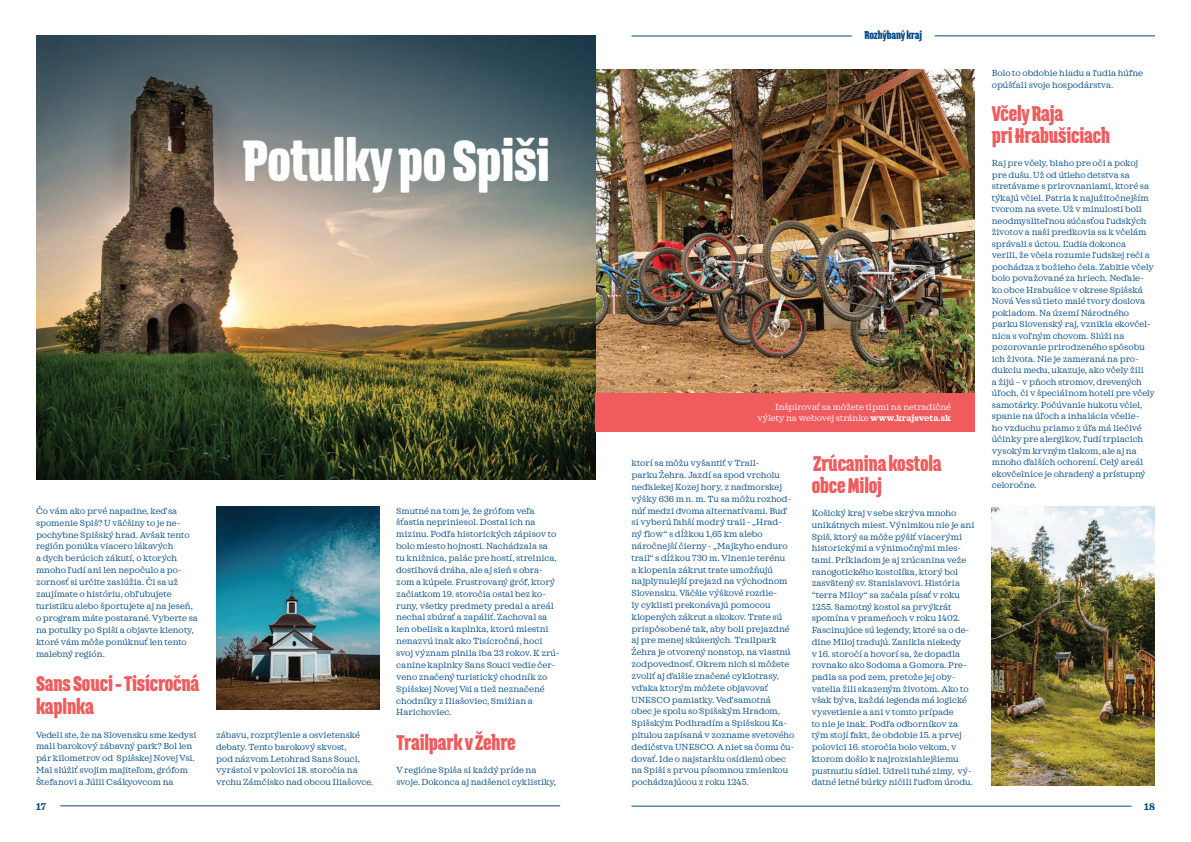
<style>
.page{position:relative;width:1191px;height:842px;background:#fff}
.page>*{position:absolute;margin:0;border:0;box-sizing:border-box;transform-origin:0 0}
.t1{font:900 51.2px "Triump";letter-spacing:-.01em;color:#fff;scale:.8 1}
.t2{font:900 18.8px/22.2px "Triump";letter-spacing:-.01em;color:#f05c5e;scale:.8 1}
.t3{font:900 10px "Triump";letter-spacing:-.01em;color:#004b87;scale:.8 1}
.t4{font:700 10px "Sagona";color:#004b87}
.t5{font:9px/11.9px "Sagona";color:#004b87}
.t6{font:9px/11px "Sagona";color:#fff;text-align:right}
.s1{font-weight:700}
</style>
<div class="page">
<img style="left:595px;top:69px;width:379px;height:324px">
<hr style="left:631px;top:806px;width:500px;height:1px;background:#004b87">
<hr style="left:60px;top:806px;width:500px;height:1px;background:#004b87">
<hr style="left:631px;top:36px;width:221px;height:1px;background:#004b87">
<hr style="left:934px;top:36px;width:221px;height:1px;background:#004b87">
<img style="left:36px;top:36px;width:559px;height:443px">
<div style="left:595px;top:393px;width:379px;height:39px;background:#f05c5e"></div>
<img style="left:991px;top:506px;width:164px;height:279px">
<img style="left:216px;top:506px;width:163px;height:203px">
<h1 class="t1" style="left:243px;top:124px;width:385px">Potulky po Spiši</h1>
<p class="t5" style="left:36px;top:505px;width:163px">Čo vám ako prvé napadne, keď sa spomenie Spiš? U väčšiny to je ne&shy;pochybne Spišský hrad. Avšak tento región ponúka viacero lákavých<br>a dych berúcich zákutí, o ktorých mnoho ľ udí ani len nepočulo a po&shy;zornosť si určite zaslúžia. Či sa už zaujímate o históriu, obľ ubujete turistiku alebo športujete aj na jeseň, o program máte postarané. Vyberte sa na potulky po Spiši a objavte klenoty, ktoré vám môže ponúknuť len tento malebný región.</p>
<h2 class="t2" style="left:36px;top:672px;width:206px">Sans Souci – Tisícročná kaplnka</h2>
<p class="t5" style="left:36px;top:729px;width:162px">Vedeli ste, že na Slovensku sme kedysi mali barokový zábavný park? Bol len pár kilometrov od Spišskej Novej Vsi.<br>Mal slúžiť svojim majiteľom, grófom Štefanovi a Júlii Csákyovcom na</p>
<p class="t5" style="left:216px;top:729px;width:158px">zábavu, rozptýlenie a osvietenské debaty. Tento barokový skvost,<br>pod názvom Letohrad Sans Souci, vyrástol v polovici 18. storočia na vrchu Zámčisko nad obcou Iliašovce.</p>
<p class="t5" style="left:396px;top:505px;width:165px">Smutné na tom je, že grófom veľa šťastia nepriniesol. Dostal ich na mizinu. Podľa historických zápisov to bolo miesto hojnosti. Nachádzala sa<br>tu knižnica, palác pre hostí, strelnica, dostihová dráha, ale aj sieň s obra&shy;zom a kúpele. Frustrovaný gróf, ktorý začiatkom 19. storočia ostal bez ko&shy;runy, všetky predmety predal a areál nechal zbúrať a zapáliť. Zachoval sa len obelisk a kaplnka, ktorú miestni nenazvú inak ako Tisícročná, hoci svoj význam plnila iba 23 rokov. K zrú&shy;canine kaplnky Sans Souci vedie čer&shy;veno značený turistický chodník zo Spišskej Novej Vsi a tiež neznačené chodníky z Iliašoviec, Smižian a Harichoviec.</p>
<h2 class="t2" style="left:396px;top:730px;width:151px">Trailpark vŽehre</h2>
<p class="t5" style="left:396px;top:764px;width:161px">V regióne Spiša si každý príde na svoje. Dokonca aj nadšenci cyklistiky,</p>
<p class="t3" style="left:864px;top:28px;width:74px">Rozhýbaný kraj</p>
<p class="t6" style="left:757px;top:401px;width:195px">Inšpirovať sa môžete tipmi na netradičné výlety na webovej stránke <span class="s1">www.krajsveta.sk</span></p>
<p class="t5" style="left:631px;top:457px;width:164px">ktorí sa môžu vyšantiť v Trail-<br>parku Žehra. Jazdí sa spod vrcholu neďalekej Kozej hory, z nadmorskej výšky 636 m n. m. Tu sa môžu rozhod&shy;núť medzi dvoma alternatívami. Buď si vyberú ľahší modrý trail - „Hrad&shy;ný flow“ s dĺžkou 1,65 km alebo náročnejší čierny - „Majkyho enduro trail“ s dĺžkou 730 m. Vlnenie terénu<br>a klopenia zákrut trate umožňujú najplynulejší prejazd na východnom Slovensku. Väčšie výškové rozdie-<br>ly cyklisti prekonávajú pomocou klopených zákrut a skokov. Trate sú prispôsobené tak, aby boli prejazdné aj pre menej skúsených. Trailpark Žehra je otvorený nonstop, na vlastnú zodpovednosť. Okrem nich si môžete zvoliť aj ďalšie značené cyklotrasy, vďaka ktorým môžete objavovať UNESCO pamiatky. Veď samotná<br>obec je spolu so Spišským Hradom, Spišským Podhradím a Spišskou Ka&shy;pitulou zapísaná v zozname svetového dedičstva UNESCO. A niet sa čomu ču&shy;dovať. Ide o najstaršiu osídlenú obec na Spiši s prvou písomnou zmienkou pochádzajúcou z roku 1245.</p>
<h2 class="t2" style="left:811px;top:451px;width:164px">Zrúcanina kostola obce Miloj</h2>
<p class="t5" style="left:811px;top:507px;width:164px">Košický kraj v sebe skrýva mnoho unikátnych miest. Výnimkou nie je ani Spiš, ktorý sa môže pýšiť viacerými historickými a výnimočnými mies&shy;tami. Príkladom je aj zrúcanina veže ranogotického kostolíka, ktorý bol zasvätený sv. Stanislavovi. História “terra Miloy“ sa začala písať v roku 1255. Samotný kostol sa prvýkrát spomína v prameňoch v roku 1402.<br>Fascinujúce sú legendy, ktoré sa o de&shy;dine Miloj tradujú. Zanikla niekedy<br>v 16. storočí a hovorí sa, že dopadla rovnako ako Sodoma a Gomora. Pre&shy;padla sa pod zem, pretože jej oby&shy;vatelia žili skazeným životom. Ako to však býva, každá legenda má logické vysvetlenie a ani v tomto prípade<br>to nie je inak. Podľa odborníkov za tým stojí fakt, že obdobie 15. a prvej polovici 16. storočia bolo vekom, v ktorom došlo k najrozsiahlejšiemu pustnutiu sídiel. Udreli tuhé zimy, vý&shy;datné letné búrky ničili ľ uďom úrodu.</p>
<p class="t5" style="left:991px;top:67px;width:153px;line-height:11.5px">Bolo to obdobie hladu a ľ udia húfne opúšťali svoje hospodárstva.</p>
<h2 class="t2" style="left:991px;top:102px;width:149px">Včely Raja<br>pri Hrabušiciach</h2>
<p class="t5" style="left:991px;top:157px;width:165px;line-height:11.5px">Raj pre včely, blaho pre oči a pokoj pre dušu. Už od útleho detstva sa stretávame s prirovnaniami, ktoré sa týkajú včiel. Patria k najužitočnejším tvorom na svete. Už v minulosti boli neodmysliteľnou súčasťou ľ udských životov a naši predkovia sa k včelám správali s úctou. Ľudia dokonca<br>verili, že včela rozumie ľ udskej reči a pochádza z božieho čela. Zabitie včely bolo považované za hriech. Neďale&shy;ko obce Hrabušice v okrese Spišská Nová Ves sú tieto malé tvory doslova pokladom. Na území Národného parku Slovenský raj, vznikla ekovčel&shy;nica s voľným chovom. Slúži na pozorovanie prirodzeného spôsobu ich života. Nie je zameraná na pro&shy;dukciu medu, ukazuje, ako včely žili<br>a žijú – v pňoch stromov, drevených úľoch, či v špeciálnom hoteli pre včely samotárky. Počúvanie hukotu včiel, spanie na úľoch a inhalácia včelie-<br>ho vzduchu priamo z úľa má liečivé účinky pre alergikov, ľ udí trpiacich vysokým krvným tlakom, ale aj na mnoho ďalších ochorení. Celý areál ekovčelnice je ohradený a prístupný celoročne.</p>
<p class="t4" style="left:36px;top:800px;width:12px">17</p>
<p class="t4" style="left:1144px;top:800px;width:12px">18</p>
</div>
